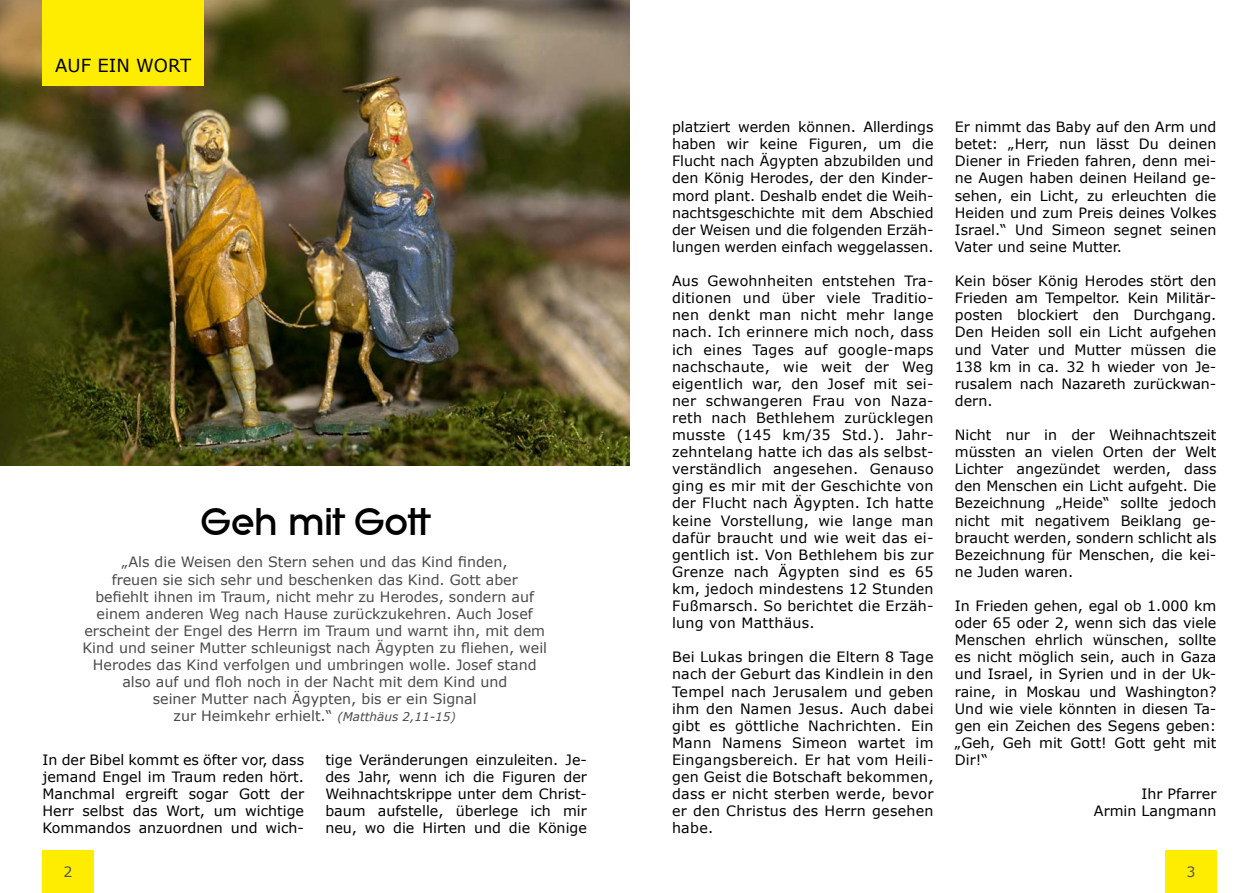
<style>
.page{position:relative;width:1259px;height:893px;background:#fff}
.page>*{position:absolute;margin:0;border:0;box-sizing:border-box;transform-origin:0 0}
.t1{font:800 37.5px "Brad Becker";color:#000}
.t2{font:18px "Verdana";color:#000}
.t3{font:14.25px/17.1px "Verdana";color:#000;text-align:justify}
.t4{font:14.25px/17.1px "Verdana";color:#4a4a49;text-align:center}
.t5{font:14.25px "Verdana";color:#575756}
.s1{font-style:italic;font-size:12px}
.s2{font-style:italic;font-size:12px;color:#575756}
</style>
<div class="page">
<img style="left:0;top:0;width:629px;height:466px">
<div style="left:43px;top:850px;width:51px;height:43px;background:#ffed00"></div>
<div style="left:43px;top:0;width:161px;height:85px;background:#ffed00"></div>
<div style="left:1165px;top:850px;width:51px;height:43px;background:#ffed00"></div>
<p class="t2" style="left:55px;top:54px;width:137px">AUF EIN WORT</p>
<h1 class="t1" style="left:201px;top:500px;width:230px">Geh mit Gott</h1>
<p class="t4" style="left:82px;top:554px;width:466px">„Als die Weisen den Stern sehen und das Kind finden,<br>freuen sie sich sehr und beschenken das Kind. Gott aber<br>befiehlt ihnen im Traum, nicht mehr zu Herodes, sondern auf einem anderen Weg nach Hause zurückzukehren. Auch Josef erscheint der Engel des Herrn im Traum und warnt ihn, mit dem Kind und seiner Mutter schleunigst nach Ägypten zu fliehen, weil Herodes das Kind verfolgen und umbringen wolle. Josef stand also auf und floh noch in der Nacht mit dem Kind und<br>seiner Mutter nach Ägypten, bis er ein Signal<br>zur Heimkehr erhielt.“ <span class="s1">(Matthäus 2,11-15</span><span class="s2">)</span></p>
<p class="t3" style="left:43px;top:751px;width:263px">In der Bibel kommt es öfter vor, dass jemand Engel im Traum reden hört.<br>Manchmal ergreift sogar Gott der Herr selbst das Wort, um wichtige Kommandos anzuordnen und wich-</p>
<p class="t3" style="left:325px;top:751px;width:263px">tige Veränderungen einzuleiten. Je&shy;des Jahr, wenn ich die Figuren der Weihnachtskrippe unter dem Christ&shy;baum aufstelle, überlege ich mir neu, wo die Hirten und die Könige</p>
<p class="t5" style="left:64px;top:863px;width:11px">2</p>
<p class="t3" style="left:672px;top:119px;width:263px">platziert werden können. Allerdings haben wir keine Figuren, um die Flucht nach Ägypten abzubilden und den König Herodes, der den Kinder&shy;mord plant. Deshalb endet die Weih&shy;nachtsgeschichte mit dem Abschied der Weisen und die folgenden Erzäh&shy;lungen werden einfach weggelassen.</p>
<p class="t3" style="left:672px;top:273px;width:263px">Aus Gewohnheiten entstehen Tra&shy;ditionen und über viele Traditio&shy;nen denkt man nicht mehr lange nach. Ich erinnere mich noch, dass ich eines Tages auf google-maps nachschaute, wie weit der Weg eigentlich war, den Josef mit sei&shy;ner schwangeren Frau von Naza&shy;reth nach Bethlehem zurücklegen musste (145 km/35 Std.). Jahr&shy;zehntelang hatte ich das als selbst&shy;verständlich angesehen. Genauso ging es mir mit der Geschichte von der Flucht nach Ägypten. Ich hatte keine Vorstellung, wie lange man dafür braucht und wie weit das ei&shy;gentlich ist. Von Bethlehem bis zur Grenze nach Ägypten sind es 65 km, jedoch mindestens 12 Stunden Fußmarsch. So berichtet die Erzäh&shy;lung von Matthäus.</p>
<p class="t3" style="left:672px;top:649px;width:263px">Bei Lukas bringen die Eltern 8 Tage nach der Geburt das Kindlein in den Tempel nach Jerusalem und geben ihm den Namen Jesus. Auch dabei gibt es göttliche Nachrichten. Ein Mann Namens Simeon wartet im Eingangsbereich. Er hat vom Heili&shy;gen Geist die Botschaft bekommen, dass er nicht sterben werde, bevor er den Christus des Herrn gesehen habe.</p>
<p class="t3" style="left:955px;top:119px;width:263px">Er nimmt das Baby auf den Arm und betet: „Herr, nun lässt Du deinen Diener in Frieden fahren, denn mei&shy;ne Augen haben deinen Heiland ge&shy;sehen, ein Licht, zu erleuchten die Heiden und zum Preis deines Volkes Israel.“ Und Simeon segnet seinen Vater und seine Mutter.</p>
<p class="t3" style="left:955px;top:273px;width:263px">Kein böser König Herodes stört den Frieden am Tempeltor. Kein Militär&shy;posten blockiert den Durchgang.<br>Den Heiden soll ein Licht aufgehen und Vater und Mutter müssen die 138 km in ca. 32 h wieder von Je&shy;rusalem nach Nazareth zurückwan&shy;dern.</p>
<p class="t3" style="left:955px;top:426px;width:263px">Nicht nur in der Weihnachtszeit müssten an vielen Orten der Welt Lichter angezündet werden, dass den Menschen ein Licht aufgeht. Die Bezeichnung „Heide“ sollte jedoch nicht mit negativem Beiklang ge&shy;braucht werden, sondern schlicht als Bezeichnung für Menschen, die kei&shy;ne Juden waren.</p>
<p class="t3" style="left:955px;top:597px;width:263px">In Frieden gehen, egal ob 1.000 km oder 65 oder 2, wenn sich das viele Menschen ehrlich wünschen, sollte es nicht möglich sein, auch in Gaza und Israel, in Syrien und in der Uk&shy;raine, in Moskau und Washington?<br>Und wie viele könnten in diesen Ta&shy;gen ein Zeichen des Segens geben: „Geh, Geh mit Gott! Gott geht mit Dir!“</p>
<p class="t3" style="left:1094px;top:786px;width:124px;text-align:right">Ihr Pfarrer<br>Armin Langmann</p>
<p class="t5" style="left:1186px;top:863px;width:11px">3</p>
</div>
